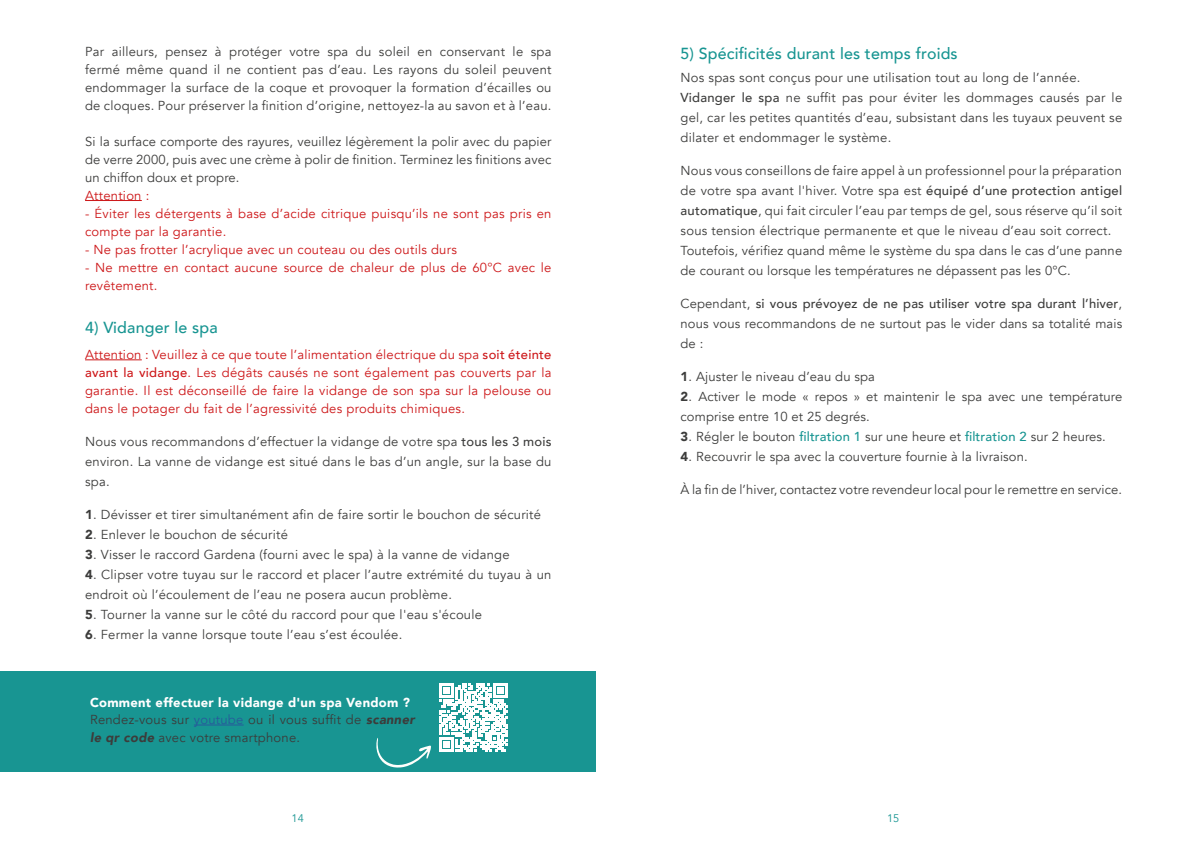
<style>
.page{position:relative;width:1191px;height:842px;background:#fff}
.page>*{position:absolute;margin:0;border:0;box-sizing:border-box;transform-origin:0 0}
.t1{font:500 16px "Avenir";letter-spacing:.01em;color:#189592}
.t2{font:13px/20px "Avenir";letter-spacing:.02em;color:#3c3c3b}
.t3{font:13px/18px "Avenir";letter-spacing:.02em;color:#cd1719}
.t4{font:11px "Avenir";color:#189592}
.s1{font-weight:500}
.s2{font-weight:900}
.s3{font-weight:900;color:#fff}
.s4{color:#275b9b}
.s5{font-weight:900;font-style:italic}
.s6{font-weight:500;color:#189592}
</style>
<div class="page">
<div style="left:0;top:671px;width:595px;height:101px;background:#189592"></div>
<hr style="left:85px;top:200px;width:57px;height:1px;background:#cd1719">
<hr style="left:85px;top:359px;width:57px;height:1px;background:#cd1719">
<svg style="left:439px;top:683px;width:69px;height:68px"></svg>
<svg style="left:376px;top:738px;width:55px;height:30px"></svg>
<hr style="left:194px;top:725px;width:50px;height:1px;background:#275b9b">
<p class="t2" style="left:85px;top:42px;width:468px;line-height:18px;text-align:justify">Par ailleurs, pensez à protéger votre spa du soleil en conservant le spa fermé même quand il ne contient pas d’eau. Les rayons du soleil peuvent endommager la surface de la coque et provoquer la formation d’écailles ou de cloques. Pour préserver la finition d’origine, nettoyez-la au savon et à l’eau.</p>
<p class="t2" style="left:85px;top:132px;width:468px;line-height:18px;text-align:justify">Si la surface comporte des rayures, veuillez légèrement la polir avec du papier de verre 2000, puis avec une crème à polir de finition. Terminez les finitions avec un chiffon doux et propre.</p>
<p class="t3" style="left:85px;top:186px;width:66px">Attention :</p>
<p class="t3" style="left:85px;top:204px;width:468px">- Éviter les détergents à base d’acide citrique puisqu’ils ne sont pas pris en compte par la garantie.</p>
<p class="t3" style="left:85px;top:240px;width:373px">- Ne pas frotter l’acrylique avec un couteau ou des outils durs</p>
<p class="t3" style="left:85px;top:258px;width:468px">- Ne mettre en contact aucune source de chaleur de plus de 60°C avec le revêtement.</p>
<p class="t1" style="left:85px;top:314px;width:134px">4) Vidanger le spa</p>
<p class="t3" style="left:85px;top:346px;width:468px;text-align:justify">Attention : Veuillez à ce que toute l’alimentation électrique du spa <span class="s1">soit éteinte avant la vidange</span>. Les dégâts causés ne sont également pas couverts par la garantie. Il est déconseillé de faire la vidange de son spa sur la pelouse ou dans le potager du fait de l’agressivité des produits chimiques.</p>
<p class="t2" style="left:85px;top:432px;width:468px;text-align:justify">Nous vous recommandons d’effectuer la vidange de votre spa <span class="s1">tous les 3 mois </span>environ. La vanne de vidange est situé dans le bas d’un angle, sur la base du spa.</p>
<p class="t2" style="left:85px;top:505px;width:457px"><span class="s2">1</span>. Dévisser et tirer simultanément afin de faire sortir le bouchon de sécurité</p>
<p class="t2" style="left:85px;top:525px;width:204px"><span class="s2">2</span>. Enlever le bouchon de sécurité</p>
<p class="t2" style="left:85px;top:545px;width:426px"><span class="s2">3</span>. Visser le raccord Gardena (fourni avec le spa) à la vanne de vidange</p>
<p class="t2" style="left:85px;top:565px;width:468px"><span class="s2">4</span>. Clipser votre tuyau sur le raccord et placer l’autre extrémité du tuyau à un endroit où l’écoulement de l’eau ne posera aucun problème.</p>
<p class="t2" style="left:85px;top:605px;width:398px"><span class="s2">5</span>. Tourner la vanne sur le côté du raccord pour que l'eau s'écoule</p>
<p class="t2" style="left:85px;top:625px;width:319px"><span class="s2">6</span>. Fermer la vanne lorsque toute l’eau s’est écoulée.</p>
<p class="t2" style="left:90px;top:694px;width:326px;line-height:17.5px"><span class="s3">Comment effectuer la vidange d'un spa Vendom ?<br></span>Rendez-vous sur <span class="s4">youtube</span> ou il vous suffit de <span class="s5">scanner le qr code</span> avec votre smartphone.</p>
<p class="t4" style="left:292px;top:811px;width:14px">14</p>
<p class="t1" style="left:680px;top:39px;width:279px">5) Spécificités durant les temps froids</p>
<p class="t2" style="left:680px;top:68px;width:443px">Nos spas sont conçus pour une utilisation tout au long de l’année.<br><span class="s1">Vidanger le spa</span> ne suffit pas pour éviter les dommages causés par le gel, car les petites quantités d’eau, subsistant dans les tuyaux peuvent se dilater et endommager le système.</p>
<p class="t2" style="left:680px;top:161px;width:443px">Nous vous conseillons de faire appel à un professionnel pour la préparation de votre spa avant l'hiver. Votre spa est <span class="s1">équipé d’une protection antigel automatique</span>, qui fait circuler l’eau par temps de gel, sous réserve qu’il soit sous tension électrique permanente et que le niveau d’eau soit correct.<br>Toutefois, vérifiez quand même le système du spa dans le cas d’une panne de courant ou lorsque les températures ne dépassent pas les 0°C.</p>
<p class="t2" style="left:680px;top:294px;width:443px;text-align:justify">Cependant, <span class="s1">si vous prévoyez de ne pas utiliser votre spa durant l’hiver</span>, nous vous recommandons de ne surtout pas le vider dans sa totalité mais de :</p>
<p class="t2" style="left:680px;top:367px;width:196px"><span class="s2">1</span>. Ajuster le niveau d’eau du spa</p>
<p class="t2" style="left:680px;top:387px;width:443px"><span class="s2">2</span>. Activer le mode « repos » et maintenir le spa avec une température comprise entre 10 et 25 degrés.</p>
<p class="t2" style="left:680px;top:427px;width:427px"><span class="s2">3</span>. Régler le bouton <span class="s6">filtration 1</span> sur une heure et <span class="s6">filtration 2</span> sur 2 heures.</p>
<p class="t2" style="left:680px;top:447px;width:349px"><span class="s2">4</span>. Recouvrir le spa avec la couverture fournie à la livraison.</p>
<p class="t2" style="left:680px;top:480px;width:443px">À la fin de l’hiver, contactez votre revendeur local pour le remettre en service.</p>
<p class="t4" style="left:887px;top:811px;width:14px">15</p>
</div>
